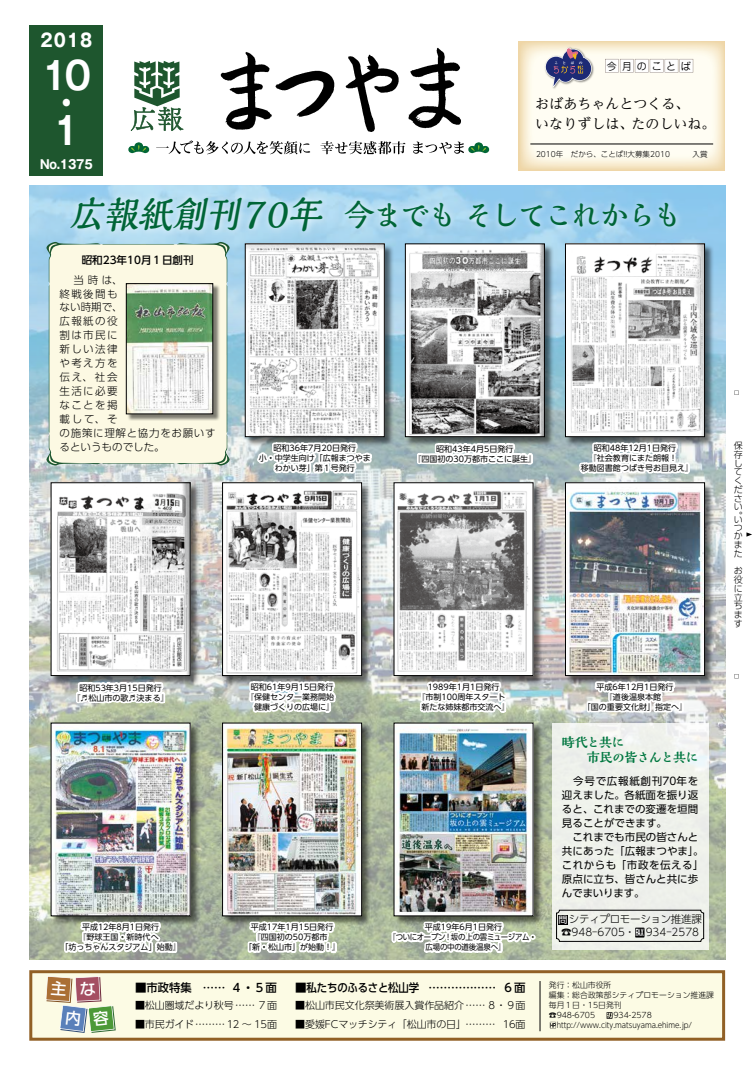
<style>
.page{position:relative;width:755px;height:1069px;background:#fff}
.page>*{position:absolute;margin:0;border:0;box-sizing:border-box;transform-origin:0 0}
.t1{font:700 38px/27.5px "Gothic MB101 Pr 6 N De";color:#fff;scale:.93 1}
.t2{font:italic 700 37.6px "Kaimin So Std";color:#006537;scale:.91 1}
.t3{font:700 30px "Kaimin So Std";letter-spacing:-.1em;color:#006537}
.t4{font:700 18.1px "Gothic MB101 Pr 6 N";color:#fff;scale:.88 1}
.t5{font:14px/20px "UD Reimin Pr 6 N";color:#000}
.t6{font:800 13px/15px "Kaimin So Std";letter-spacing:-.05em;color:#007740}
.t7{font:700 12.4px "Gothic MB101 Pr 6 N";letter-spacing:-.02em;color:#fff;scale:.88 1}
.t8{font:500 11.5px "UD Shin Go Pr 6 N";letter-spacing:-.01em;color:#000}
.t9{font:10.5px/13.9px "UD Shin Go Pr 6 N";color:#000}
.t10{font:300 10.5px/13.9px "UD Shin Go Pr 6 N";letter-spacing:.13em;color:#000}
.t11{font:300 10.5px/13px "UD Shin Go Pr 6 N";letter-spacing:-.03em;color:#000;text-align:right}
.t12{font:500 10.5px "UD Shin Go Pr 6 N";color:#000}
.t13{font:300 10.5px "UD Shin Go Pr 6 N";letter-spacing:.065em;color:#000}
.t14{font:300 10px "UD Shin Go Pr 6 N";letter-spacing:-.01em;color:#000}
.t15{font:10px "Jun 201 Pro";color:#000}
.t16{font:300 9px/8.7px "UD Shin Go Pr 6 N";color:#000;text-align:justify}
.t17{font:700 9px "UD Shin Go Pr 6 N";color:#fff;scale:.43 1}
.t18{font:8px/10px "UD Shin Go Pr 6 N";color:#000;text-align:center}
.t19{font:8px "UD Shin Go Pr 6 N";letter-spacing:-.05em;color:#000;scale:.93 1}
.t20{font:8px "UD Shin Go Pr 6 N";letter-spacing:-.02em;color:#000;scale:.93 1}
.t21{font:300 7.8px/9.9px "UD Shin Go Pr 6 N";color:#000}
.t22{font:300 7.5px "UD Shin Go Pr 6 N";color:#000}
.s1{font-weight:400;font-size:9px;color:#fff}
</style>
<div class="page">
<img style="left:30px;top:391px;width:694px;height:569px">
<svg style="left:30px;top:186px;width:694px;height:205px;background:#98c8e3"></svg>
<div style="left:29px;top:25px;width:74px;height:151px;background:#1e562e"></div>
<svg style="left:131px;top:61px;width:52px;height:70px"></svg>
<svg style="left:156px;top:140px;width:154px;height:14px"></svg>
<svg style="left:320px;top:141px;width:85px;height:13px"></svg>
<svg style="left:413px;top:142px;width:76px;height:12px"></svg>
<svg style="left:128px;top:142px;width:22px;height:11px"></svg>
<img style="left:518px;top:41px;width:206px;height:129px">
<svg style="left:604px;top:59px;width:88px;height:13px"></svg>
<div style="left:31px;top:971px;width:692px;height:68px;background:#fcfbe4"></div>
<div style="left:29px;top:970px;width:695px;height:70px;border:3px solid #916025"></div>
<svg style="left:606px;top:1012px;width:6px;height:6px"></svg>
<svg style="left:549px;top:1022px;width:6px;height:6px"></svg>
<svg style="left:746px;top:532px;width:5px;height:4px"></svg>
<img style="left:543px;top:46px;width:52px;height:45px">
<svg style="left:544px;top:41px;width:47px;height:50px"></svg>
<hr style="left:539px;top:981px;width:1px;height:50px;background:#000">
<img style="left:58px;top:185px;width:280px;height:61px">
<img style="left:334px;top:189px;width:356px;height:54px">
<div style="left:551px;top:723px;width:156px;height:227px;background:#eff1eb"></div>
<img style="left:220px;top:47px;width:241px;height:85px">
<hr style="left:530px;top:143px;width:182px;height:1px;background:#000">
<div style="left:556px;top:910px;width:147px;height:31px;border:1px solid #000;border-radius:3px"></div>
<div style="left:558px;top:914px;width:9px;height:10px;background:#000"></div>
<div style="left:634px;top:927px;width:10px;height:10px;background:#000"></div>
<div style="left:405px;top:244px;width:149px;height:202px;background:#000;opacity:.55"></div>
<img style="left:407px;top:246px;width:135px;height:189px">
<div style="left:405px;top:244px;width:139px;height:193px;border:1px solid #000"></div>
<div style="left:394px;top:483px;width:148px;height:202px;background:#000;opacity:.55"></div>
<img style="left:395px;top:484px;width:136px;height:190px">
<div style="left:394px;top:723px;width:148px;height:203px;background:#000;opacity:.55"></div>
<img style="left:395px;top:725px;width:136px;height:189px">
<div style="left:565px;top:244px;width:149px;height:202px;background:#000;opacity:.55"></div>
<img style="left:567px;top:246px;width:135px;height:189px">
<div style="left:565px;top:244px;width:139px;height:193px;border:1px solid #000"></div>
<div style="left:565px;top:483px;width:149px;height:202px;background:#000;opacity:.55"></div>
<img style="left:567px;top:484px;width:135px;height:190px">
<div style="left:565px;top:482px;width:139px;height:194px;border:1px solid #000"></div>
<div style="left:51px;top:483px;width:149px;height:202px;background:#000;opacity:.55"></div>
<img style="left:53px;top:484px;width:135px;height:190px">
<div style="left:51px;top:723px;width:149px;height:203px;background:#000;opacity:.55"></div>
<img style="left:53px;top:725px;width:135px;height:189px">
<svg style="left:46px;top:241px;width:184px;height:225px;background:#f0f2de"></svg>
<div style="left:127px;top:284px;width:93px;height:137px;background:#000;opacity:.5"></div>
<img style="left:128px;top:285px;width:83px;height:127px">
<div style="left:126px;top:283px;width:87px;height:131px;border:1px solid #000"></div>
<div style="left:245px;top:244px;width:149px;height:202px;background:#000;opacity:.55"></div>
<img style="left:247px;top:246px;width:135px;height:189px">
<svg style="left:253px;top:429px;width:122px;height:48px"></svg>
<div style="left:222px;top:483px;width:149px;height:202px;background:#000;opacity:.55"></div>
<img style="left:224px;top:484px;width:135px;height:190px">
<div style="left:222px;top:482px;width:139px;height:194px;border:1px solid #000"></div>
<svg style="left:247px;top:668px;width:92px;height:55px"></svg>
<div style="left:222px;top:723px;width:149px;height:203px;background:#000;opacity:.55"></div>
<img style="left:224px;top:725px;width:135px;height:189px">
<svg style="left:245px;top:917px;width:93px;height:43px"></svg>
<svg style="left:415px;top:430px;width:119px;height:41px"></svg>
<svg style="left:416px;top:673px;width:93px;height:45px"></svg>
<svg style="left:389px;top:914px;width:146px;height:60px"></svg>
<svg style="left:576px;top:429px;width:116px;height:55px"></svg>
<svg style="left:584px;top:677px;width:101px;height:39px"></svg>
<svg style="left:74px;top:669px;width:94px;height:39px"></svg>
<svg style="left:62px;top:914px;width:117px;height:46px"></svg>
<svg style="left:46px;top:976px;width:70px;height:57px"></svg>
<h3 class="t4" style="left:41px;top:25px;width:60px">2018</h3>
<h1 class="t1" style="left:41px;top:60px;width:55px">10・<br>1</h1>
<h3 class="t7" style="left:40px;top:154px;width:61px">No.1375</h3>
<h2 class="t2" style="left:70px;top:188px;width:198px">広報紙創刊</h2>
<h2 class="t2" style="left:287px;top:188px;width:48px">年</h2>
<h2 class="t2" style="left:235px;top:188px;width:74px">７０</h2>
<p class="t15" style="left:680px;top:58px;width:11px">ば</p>
<p class="t15" style="left:651px;top:58px;width:26px">こと</p>
<p class="t15" style="left:606px;top:58px;width:42px">今月の</p>
<h3 class="t5" style="left:535px;top:94px;width:181px">おばあちゃんとつくる、<br>いなりずしは、たのしいね。</h3>
<p class="t22" style="left:535px;top:148px;width:173px">2010年　だから、ことば!!大募集2010　　　入賞</p>
<h3 class="t3" style="left:344px;top:194px;width:339px">今までもそしてこれからも</h3>
<h3 class="t12" style="left:82px;top:251px;width:113px">昭和23年10月１日創刊</h3>
<h3 class="t10" style="left:60px;top:272px;width:157px">　当時は、<br>終戦後間も<br>ない時期で、<br>広報紙の役<br>割は市民に<br>新しい法律<br>や考え方を<br>伝え、社会<br>生活に必要<br>なことを掲<br>載して、そ<br>の施策に理解と協力をお願いするというものでした。</h3>
<p class="t18" style="left:258px;top:443px;width:113px">昭和36年7月20日発行<br>小・中学生向け「広報まつやまわかい芽」第１号発行</p>
<p class="t18" style="left:413px;top:443px;width:124px">昭和43年4月5日発行<br>『四国初の30万都市ここに誕生『</p>
<p class="t18" style="left:593px;top:443px;width:84px">昭和48年12月1日発行</p>
<p class="t18" style="left:588px;top:453px;width:89px">『社会教育にまた朗報!</p>
<p class="t18" style="left:580px;top:463px;width:113px">移動図書館つばき号お目見え『</p>
<p class="t16" style="left:733px;top:441px;width:10px;text-align:left">保存してください</p>
<p class="t16" style="left:733px;top:510px;width:10px">。</p>
<p class="t16" style="left:733px;top:515px;width:10px;line-height:8.3px">いつかまた</p>
<p class="t16" style="left:733px;top:566px;width:10px">お役に立ちます</p>
<p class="t18" style="left:72px;top:682px;width:97px">昭和53年3月15日発行『♬松山市の歌♬決まる『</p>
<p class="t18" style="left:246px;top:681px;width:90px;text-align:right">昭和61年9月15日発行『保健センター業務開始健康づくりの広場に『</p>
<p class="t18" style="left:417px;top:681px;width:93px">1989年1月1日発行<br>『市制100周年スタート新たな姉妹都市交流へ『</p>
<p class="t18" style="left:60px;top:922px;width:121px">平成12年8月1日発行<br>『野球王国・新時代へ<br>「坊っちゃんスタジアム」始動『</p>
<p class="t18" style="left:244px;top:922px;width:98px">平成17年1月15日発行<br>『四国初の50万都市<br>「新・松山市」が始動!『</p>
<p class="t18" style="left:424px;top:922px;width:79px">平成19年6月1日発行</p>
<p class="t19" style="left:388px;top:930px;width:161px">『ついにオープン！坂の上の雲ミュージアム・</p>
<p class="t20" style="left:425px;top:940px;width:88px">広場の中の道後温泉へ『</p>
<h3 class="t8" style="left:135px;top:978px;width:92px">■市政特集… ……</h3>
<h3 class="t8" style="left:231px;top:978px;width:47px">４・５面</h3>
<h3 class="t8" style="left:295px;top:978px;width:202px">■私たちのふるさと松山学… ………………</h3>
<h3 class="t8" style="left:502px;top:978px;width:25px">６面</h3>
<p class="t14" style="left:135px;top:997px;width:143px">■松山圏域だより秋号…… ７面</p>
<p class="t14" style="left:135px;top:1016px;width:143px">■市民ガイド……… 12 ～ 15面</p>
<p class="t14" style="left:295px;top:997px;width:232px">■松山市民文化祭美術展入賞作品紹介 ……８・９面</p>
<p class="t14" style="left:295px;top:1016px;width:202px">■愛媛FCマッチシティ「松山市の日」………</p>
<p class="t14" style="left:502px;top:1016px;width:24px">16面</p>
<p class="t18" style="left:582px;top:681px;width:105px">平成6年12月1日発行<br>『道後温泉本館<br>「国の重要文化財」指定へ『</p>
<h3 class="t6" style="left:586px;top:734px;width:113px;text-indent:-25px">時代と共に<br>市民の皆さんと共に</h3>
<h3 class="t9" style="left:561px;top:774px;width:143px;text-indent:11px">今号で広報紙創刊70年を迎えました。各紙面を振り返ると、これまでの変遷を垣間見ることができます。<br>　これまでも市民の皆さんと共にあった「広報まつやま。「これからも「市政を伝える「原点に立ち、皆さんと共に歩んでまいります。</h3>
<h3 class="t11" style="left:558px;top:912px;width:145px"><span class="s1">問</span>シティプロモーション推進課<br>934–2578</h3>
<h3 class="t13" style="left:560px;top:924px;width:75px">☎948–6705・</h3>
<p class="t17" style="left:635px;top:925px;width:20px">FAX</p>
<p class="t21" style="left:548px;top:980px;width:64px">発行：松山市役所</p>
<p class="t21" style="left:548px;top:990px;width:166px">編集：総合政策部シティプロモーション推進課</p>
<p class="t21" style="left:548px;top:1000px;width:74px">毎月１日・15日発刊</p>
<p class="t21" style="left:613px;top:1010px;width:40px">934-2578</p>
<p class="t21" style="left:556px;top:1010px;width:137px;text-indent:-8px">☎948-6705 http://www.city.matsuyama.ehime j p. /</p>
</div>
